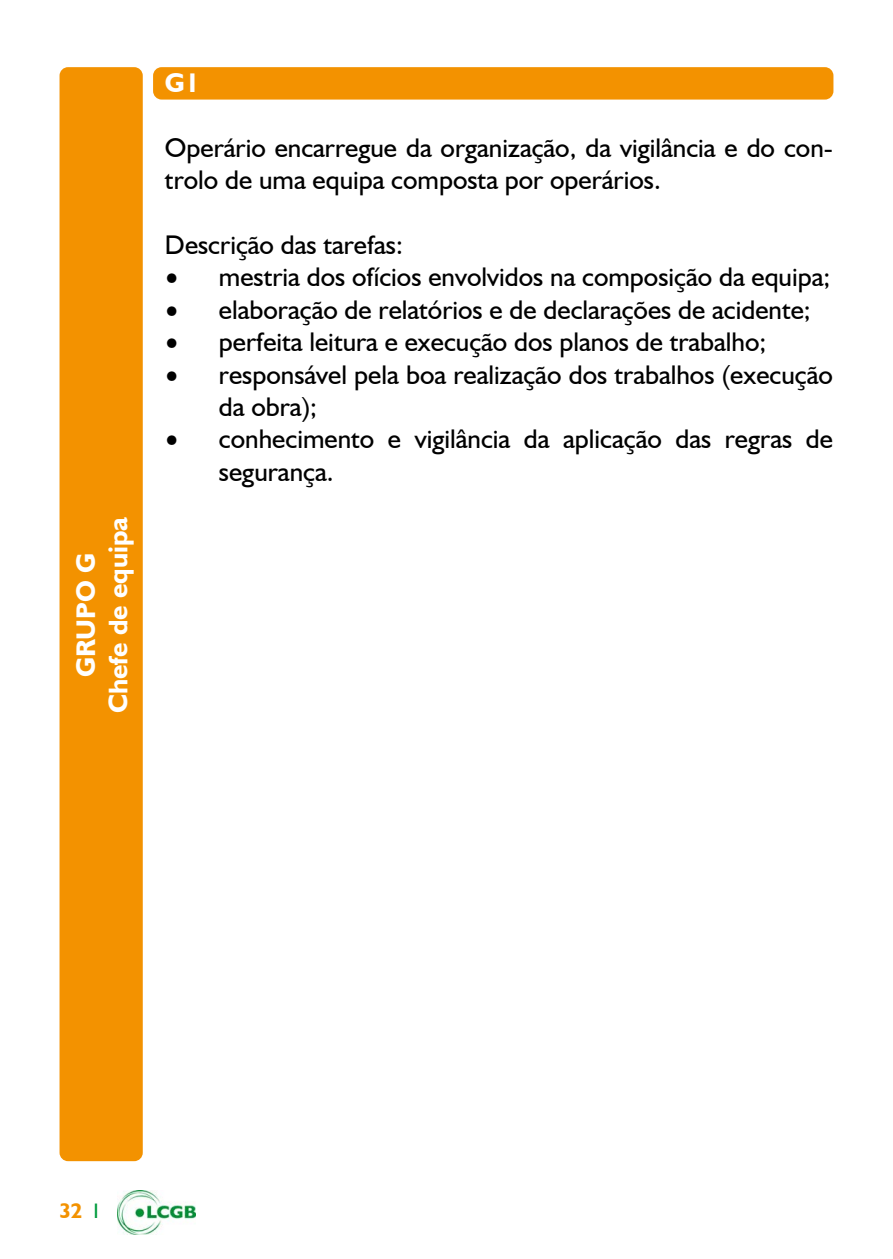
<style>
.page{position:relative;width:893px;height:1259px;background:#fff}
.page>*{position:absolute;margin:0;border:0;box-sizing:border-box;transform-origin:0 0}
.t1{font:27px/32.4px "Humanist 521 BT";color:#000}
.t2{font:700 27px/32.4px "Humanist 521 BT";color:#fff;text-align:center}
.t3{font:700 21px "Humanist 521 BT";color:#f39200}
.s1{font-family:"Minion Pro";font-size:36px}
.s2{font-weight:400;color:#009b3e}
</style>
<div class="page">
<img style="left:117px;top:1190px;width:78px;height:44px">
<div style="left:153px;top:67px;width:680px;height:33px;background:#f39200;border-radius:9px"></div>
<div style="left:60px;top:67px;width:83px;height:1094px;background:#f39200;border-radius:9px"></div>
<p class="t2" style="left:69px;top:713px;width:198px;rotate:-90deg">GRUPO G<br>Chefe de equipa</p>
<p class="t2" style="left:165px;top:66px;width:36px">G1</p>
<p class="t1" style="left:165px;top:131px;width:669px">Operário encarregue da organização, da vigilância e do con&shy;trolo de uma equipa composta por operários.</p>
<p class="t1" style="left:165px;top:228px;width:239px">Descrição das tarefas:</p>
<p class="t1" style="left:165px;top:260px;width:667px"><span class="s1">•</span> mestria dos ofícios envolvidos na composição da equipa;</p>
<p class="t1" style="left:165px;top:293px;width:647px"><span class="s1">•</span> elaboração de relatórios e de declarações de acidente;</p>
<p class="t1" style="left:165px;top:325px;width:603px"><span class="s1">•</span> perfeita leitura e execução dos planos de trabalho;</p>
<p class="t1" style="left:219px;top:358px;width:615px;text-indent:-54px"><span class="s1">•</span> responsável pela boa realização dos trabalhos (execução da obra);</p>
<p class="t1" style="left:219px;top:422px;width:615px;text-indent:-54px"><span class="s1">•</span> conhecimento e vigilância da aplicação das regras de segurança.</p>
<p class="t3" style="left:60px;top:1198px;width:41px">32 <span class="s2">I</span></p>
</div>
